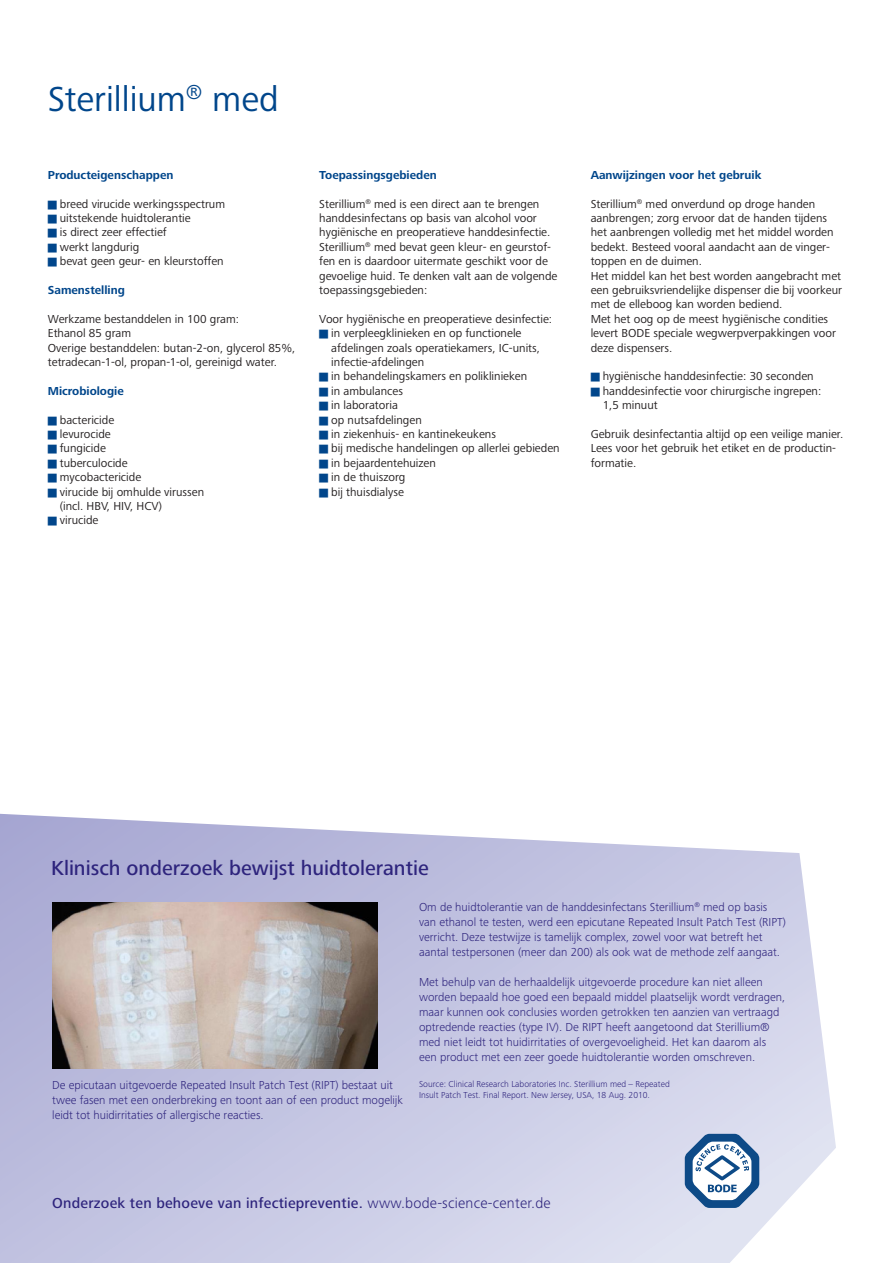
<style>
.page{position:relative;width:893px;height:1263px;background:#fff}
.page>*{position:absolute;margin:0;border:0;box-sizing:border-box;transform-origin:0 0}
.t1{font:36px "Frutiger Next LTW1 G";color:#01468b}
.t2{font:500 21px "Frutiger Next LTW1 G";color:#2e247d}
.t3{font:500 15px "Frutiger Next LTW1 G";letter-spacing:.015em;color:#2e247d}
.t4{font:12px/14.4px "Frutiger Next LTW1 G";color:#231f20}
.t5{font:300 12px/15px "Frutiger Next LTW1 G";color:#2e247d}
.t6{font:700 12px "Frutiger Next LTW1 G";color:#01468b}
.t7{font:300 9px/10.8px "Frutiger Next LTW1 G";color:#2e247d}
.s1{color:#01468b}
.s2{font-weight:300}
</style>
<div class="page">
<svg style="left:0;top:814px;width:836px;height:449px;background:#cbcce5"></svg>
<svg style="left:685px;top:1134px;width:74px;height:73px"></svg>
<img style="left:52px;top:902px;width:325px;height:166px">
<h1 class="t1" style="left:48px;top:78px;width:232px">Sterillium<sup>®</sup> med</h1>
<p class="t6" style="left:48px;top:168px;width:127px">Producteigenschappen</p>
<p class="t4" style="left:48px;top:197px;width:179px"><span class="s1">■</span> breed virucide werkingsspectrum</p>
<p class="t4" style="left:48px;top:211px;width:144px"><span class="s1">■</span> uitstekende huidtolerantie</p>
<p class="t4" style="left:48px;top:226px;width:120px"><span class="s1">■</span> is direct zeer effectief</p>
<p class="t4" style="left:48px;top:240px;width:93px"><span class="s1">■</span> werkt langdurig</p>
<p class="t4" style="left:48px;top:254px;width:177px"><span class="s1">■</span> bevat geen geur- en kleurstoffen</p>
<p class="t6" style="left:48px;top:283px;width:79px">Samenstelling</p>
<p class="t4" style="left:48px;top:312px;width:249px">Werkzame bestanddelen in 100 gram:<br>Ethanol 85 gram<br>Overige bestanddelen: butan-2-on, glycerol 85%, tetradecan-1-ol, propan-1-ol, gereinigd water.</p>
<p class="t6" style="left:48px;top:384px;width:77px">Microbiologie</p>
<p class="t4" style="left:48px;top:413px;width:68px"><span class="s1">■</span> bactericide</p>
<p class="t4" style="left:48px;top:427px;width:64px"><span class="s1">■</span> levurocide</p>
<p class="t4" style="left:48px;top:442px;width:60px"><span class="s1">■</span> fungicide</p>
<p class="t4" style="left:48px;top:456px;width:81px"><span class="s1">■</span> tuberculocide</p>
<p class="t4" style="left:48px;top:470px;width:95px"><span class="s1">■</span> mycobactericide</p>
<p class="t4" style="left:60px;top:485px;width:146px;text-indent:-12px"><span class="s1">■</span> virucide bij omhulde virussen (incl. HBV, HIV, HCV)</p>
<p class="t4" style="left:48px;top:514px;width:52px"><span class="s1">■</span> virucide</p>
<p class="t6" style="left:319px;top:168px;width:119px">Toepassingsgebieden</p>
<p class="t4" style="left:319px;top:197px;width:240px">Sterillium<sup>®</sup> med is een direct aan te brengen handdesinfectans op basis van alcohol voor hygiënische en preoperatieve handdesinfectie.<br>Sterillium<sup>®</sup> med bevat geen kleur- en geurstof&shy;fen en is daardoor uitermate geschikt voor de gevoelige huid. Te denken valt aan de volgende toepassingsgebieden:</p>
<p class="t4" style="left:319px;top:312px;width:234px">Voor hygiënische en preoperatieve desinfectie:</p>
<p class="t4" style="left:331px;top:326px;width:210px;text-indent:-12px"><span class="s1">■</span> in verpleegklinieken en op functionele afdelingen zoals operatiekamers, IC-units, infectie-afdelingen</p>
<p class="t4" style="left:319px;top:370px;width:210px"><span class="s1">■</span> in behandelingskamers en poliklinieken</p>
<p class="t4" style="left:319px;top:384px;width:85px"><span class="s1">■</span> in ambulances</p>
<p class="t4" style="left:319px;top:398px;width:80px"><span class="s1">■</span> in laboratoria</p>
<p class="t4" style="left:319px;top:413px;width:104px"><span class="s1">■</span> op nutsafdelingen</p>
<p class="t4" style="left:319px;top:427px;width:178px"><span class="s1">■</span> in ziekenhuis- en kantinekeukens</p>
<p class="t4" style="left:319px;top:442px;width:242px"><span class="s1">■</span> bij medische handelingen op allerlei gebieden</p>
<p class="t4" style="left:319px;top:456px;width:118px"><span class="s1">■</span> in bejaardentehuizen</p>
<p class="t4" style="left:319px;top:470px;width:88px"><span class="s1">■</span> in de thuiszorg</p>
<p class="t4" style="left:319px;top:485px;width:86px"><span class="s1">■</span> bij thuisdialyse</p>
<p class="t6" style="left:591px;top:168px;width:172px">Aanwijzingen voor het gebruik</p>
<p class="t4" style="left:591px;top:197px;width:253px">Sterillium<sup>®</sup> med onverdund op droge handen aanbrengen; zorg ervoor dat de handen tijdens het aanbrengen volledig met het middel worden bedekt. Besteed vooral aandacht aan de vinger&shy;toppen en de duimen.<br>Het middel kan het best worden aangebracht met een gebruiksvriendelijke dispenser die bij voorkeur met de elleboog kan worden bediend.<br>Met het oog op de meest hygiënische condities levert BODE speciale wegwerpverpakkingen voor deze dispensers.</p>
<p class="t4" style="left:591px;top:370px;width:225px"><span class="s1">■</span> hygiënische handdesinfectie: 30 seconden</p>
<p class="t4" style="left:603px;top:384px;width:220px;text-indent:-12px"><span class="s1">■</span> handdesinfectie voor chirurgische ingrepen:<br>1,5 minuut</p>
<p class="t4" style="left:591px;top:427px;width:254px">Gebruik desinfectantia altijd op een veilige manier.<br>Lees voor het gebruik het etiket en de productin&shy;formatie.</p>
<h2 class="t2" style="left:51px;top:856px;width:379px">Klinisch onderzoek bewijst huidtolerantie</h2>
<p class="t5" style="left:52px;top:1077px;width:352px">De epicutaan uitgevoerde Repeated Insult Patch Test (RIPT) bestaat uit twee fasen met een onderbreking en toont aan of een product mogelijk leidt tot huidirritaties of allergische reacties.</p>
<p class="t5" style="left:419px;top:899px;width:368px">Om de huidtolerantie van de handdesinfectans Sterillium<sup>®</sup> med op basis van ethanol te testen, werd een epicutane Repeated Insult Patch Test (RIPT) verricht. Deze testwijze is tamelijk complex, zowel voor wat betreft het aantal testpersonen (meer dan 200) als ook wat de methode zelf aangaat.</p>
<p class="t5" style="left:419px;top:974px;width:368px">Met behulp van de herhaaldelijk uitgevoerde procedure kan niet alleen worden bepaald hoe goed een bepaald middel plaatselijk wordt verdragen, maar kunnen ook conclusies worden getrokken ten aanzien van vertraagd optredende reacties (type IV). De RIPT heeft aangetoond dat Sterillium® med niet leidt tot huidirritaties of overgevoeligheid. Het kan daarom als een product met een zeer goede huidtolerantie worden omschreven.</p>
<p class="t7" style="left:419px;top:1078px;width:252px">Source: Clinical Research Laboratories Inc. Sterillium med – Repeated<br>Insult Patch Test. Final Report. New Jersey, USA, 18 Aug. 2010.</p>
<p class="t3" style="left:52px;top:1194px;width:500px">Onderzoek ten behoeve van infectiepreventie. <span class="s2">www.bode-science-center.de</span></p>
</div>
